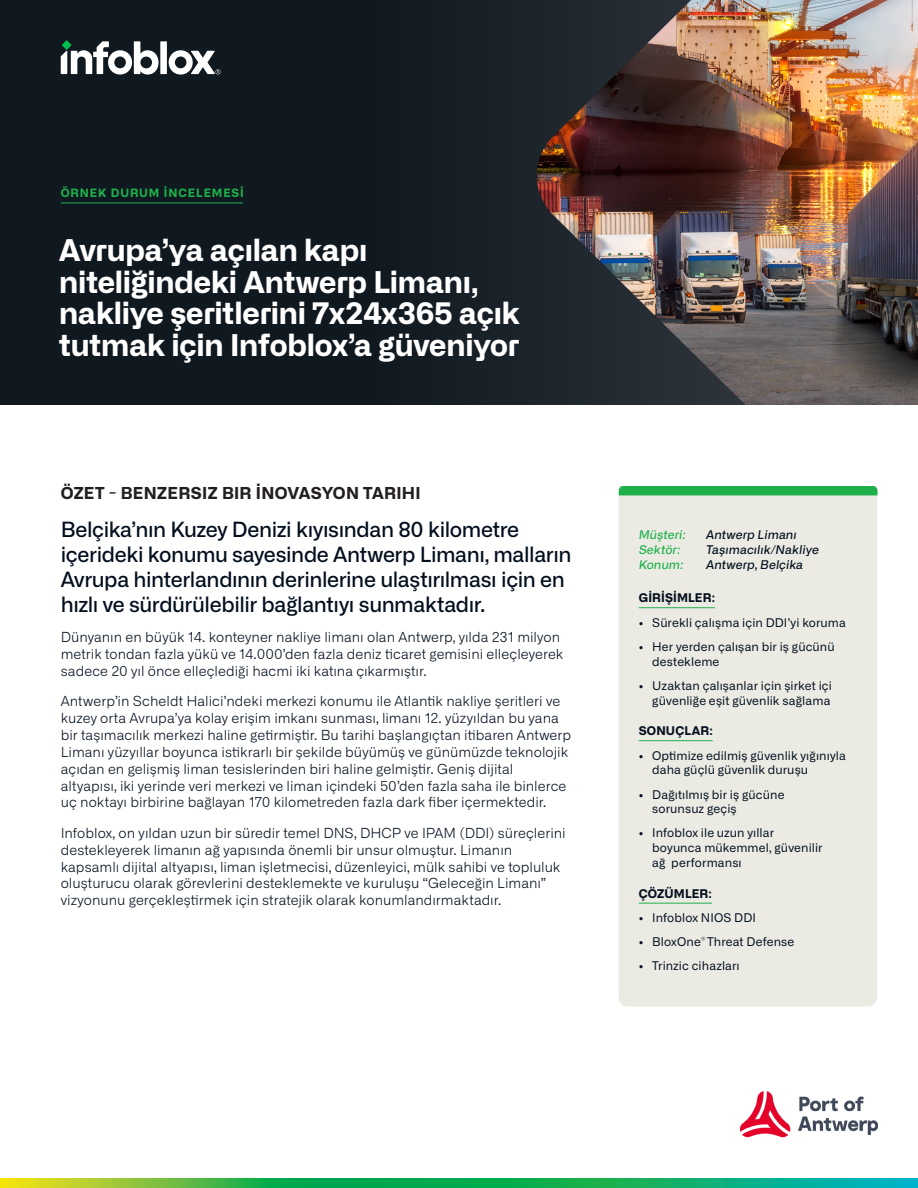
<style>
.page{position:relative;width:918px;height:1188px;background:#fff}
.page>*{position:absolute;margin:0;border:0;box-sizing:border-box;transform-origin:0 0}
.Title{font:700 30px/31.5px "Alliance No.2";letter-spacing:-.005em;color:#fff}
.Intro_sub_title{font:500 21px/24.8px "Alliance No.1";letter-spacing:-.02em;color:#030f1e}
.Intor_Title{font:700 16.5px "Alliance No.2";letter-spacing:.02em;color:#231f20}
.Intro_body_text{font:300 13.8px/16.8px "Alliance No.1";color:#030f1e}
.t1{font:12px/14.7px "Alliance No.1";letter-spacing:.01em;color:#030f1e}
.t2{font:italic 500 12px "Alliance No.2";letter-spacing:.01em;color:#030f1e}
.Side-bar_Section{font:700 12px "Alliance No.2";letter-spacing:.01em;color:#030f1e}
.t3{font:italic 500 12px "Alliance No.2";letter-spacing:.01em;color:#1eb14b}
.t4{font:700 11.55px "Alliance No.2";letter-spacing:.08em;color:#1eb14b}
</style>
<div class="page">
<div style="left:0;top:0;width:918px;height:405px;background:#101820"></div>
<img style="left:535px;top:0;width:383px;height:405px">
<div style="left:160px;top:41px;width:7px;height:33px;background:#fff"></div>
<svg style="left:169px;top:50px;width:52px;height:24px"></svg>
<svg style="left:61px;top:41px;width:98px;height:33px"></svg>
<hr style="left:61px;top:203px;width:182px;height:1px;background:#1eb14b">
<svg style="left:0;top:1179px;width:918px;height:9px;background:#2eb45c"></svg>
<img style="left:740px;top:1091px;width:138px;height:47px">
<div style="left:618px;top:486px;width:259px;height:521px;background:#ebebe4"></div>
<hr style="left:639px;top:607px;width:76px;height:1px;background:#1eb14b">
<hr style="left:639px;top:740px;width:74px;height:1px;background:#1eb14b">
<hr style="left:639px;top:903px;width:73px;height:1px;background:#1eb14b">
<div style="left:619px;top:486px;width:259px;height:9px;background:#1eb14b"></div>
<p class="t4" style="left:61px;top:185px;width:185px">ÖRNEK DURUM İNCELEMESİ</p>
<p class="Title" style="left:59px;top:235px;width:462px">Avrupa’ya açılan kapı niteliğindeki Antwerp Limanı, nakliye şeritlerini 7x24x365 açık tutmak için Infoblox’a güveniyor</p>
<p class="Intor_Title" style="left:61px;top:482px;width:361px">ÖZET - BENZERSIZ BIR İNOVASYON TARIHI</p>
<p class="Intro_sub_title" style="left:61px;top:517px;width:512px">Belçika’nın Kuzey Denizi kıyısından 80 kilometre içerideki konumu sayesinde Antwerp Limanı, malların Avrupa hinterlandının derinlerine ulaştırılması için en hızlı ve sürdürülebilir bağlantıyı sunmaktadır.</p>
<p class="Intro_body_text" style="left:61px;top:629px;width:504px">Dünyanın en büyük 14. konteyner nakliye limanı olan Antwerp, yılda 231 milyon metrik tondan fazla yükü ve 14.000’den fazla deniz ticaret gemisini elleçleyerek sadece 20 yıl önce elleçlediği hacmi iki katına çıkarmıştır.</p>
<p class="Intro_body_text" style="left:61px;top:693px;width:512px">Antwerp’in Scheldt Halici’ndeki merkezi konumu ile Atlantik nakliye şeritleri ve kuzey orta Avrupa’ya kolay erişim imkanı sunması, limanı 12. yüzyıldan bu yana bir taşımacılık merkezi haline getirmiştir. Bu tarihi başlangıçtan itibaren Antwerp Limanı yüzyıllar boyunca istikrarlı bir şekilde büyümüş ve günümüzde teknolojik açıdan en gelişmiş liman tesislerinden biri haline gelmiştir. Geniş dijital altyapısı, iki yerinde veri merkezi ve liman içindeki 50’den fazla saha ile binlerce uç noktayı birbirine bağlayan 170 kilometreden fazla dark fiber içermektedir.</p>
<p class="Intro_body_text" style="left:61px;top:824px;width:506px">Infoblox, on yıldan uzun bir süredir temel DNS, DHCP ve IPAM (DDI) süreçlerini destekleyerek limanın ağ yapısında önemli bir unsur olmuştur. Limanın kapsamlı dijital altyapısı, liman işletmecisi, düzenleyici, mülk sahibi ve topluluk oluşturucu olarak görevlerini desteklemekte ve kuruluşu “Geleceğin Limanı” vizyonunu gerçekleştirmek için stratejik olarak konumlandırmaktadır.</p>
<p class="t3" style="left:639px;top:527px;width:48px">Müşteri:</p>
<p class="t2" style="left:706px;top:527px;width:92px">Antwerp Limanı</p>
<p class="t3" style="left:639px;top:542px;width:43px">Sektör:</p>
<p class="t2" style="left:706px;top:542px;width:114px">Taşımacılık/Nakliye</p>
<p class="t3" style="left:639px;top:557px;width:46px">Konum:</p>
<p class="t2" style="left:706px;top:557px;width:98px">Antwerp, Belçika</p>
<p class="Side-bar_Section" style="left:639px;top:590px;width:78px">GİRİŞİMLER:</p>
<p class="t1" style="left:639px;top:615px;width:209px">• Sürekli çalışma için DDI’yi koruma</p>
<p class="t1" style="left:652px;top:639px;width:184px;text-indent:-14px">• Her yerden çalışan bir iş gücünü destekleme</p>
<p class="t1" style="left:639px;top:678px;width:195px;text-align:right">• Uzaktan çalışanlar için şirket içi güvenliğe eşit güvenlik sağlama</p>
<p class="Side-bar_Section" style="left:639px;top:723px;width:76px">SONUÇLAR:</p>
<p class="t1" style="left:652px;top:748px;width:195px;text-indent:-14px">• Optimize edilmiş güvenlik yığınıyla daha güçlü güvenlik duruşu</p>
<p class="t1" style="left:652px;top:787px;width:134px;text-indent:-14px">• Dağıtılmış bir iş gücüne sorunsuz geçiş</p>
<p class="t1" style="left:652px;top:826px;width:172px;text-indent:-14px">• Infoblox ile uzun yıllar boyunca mükemmel, güvenilir ağ performansı</p>
<p class="Side-bar_Section" style="left:639px;top:886px;width:75px">ÇÖZÜMLER:</p>
<p class="t1" style="left:639px;top:910px;width:119px">• Infoblox NIOS DDI</p>
<p class="t1" style="left:639px;top:935px;width:157px">• BloxOne<sup>®</sup> Threat Defense</p>
<p class="t1" style="left:639px;top:959px;width:103px">• Trinzic cihazları</p>
</div>
